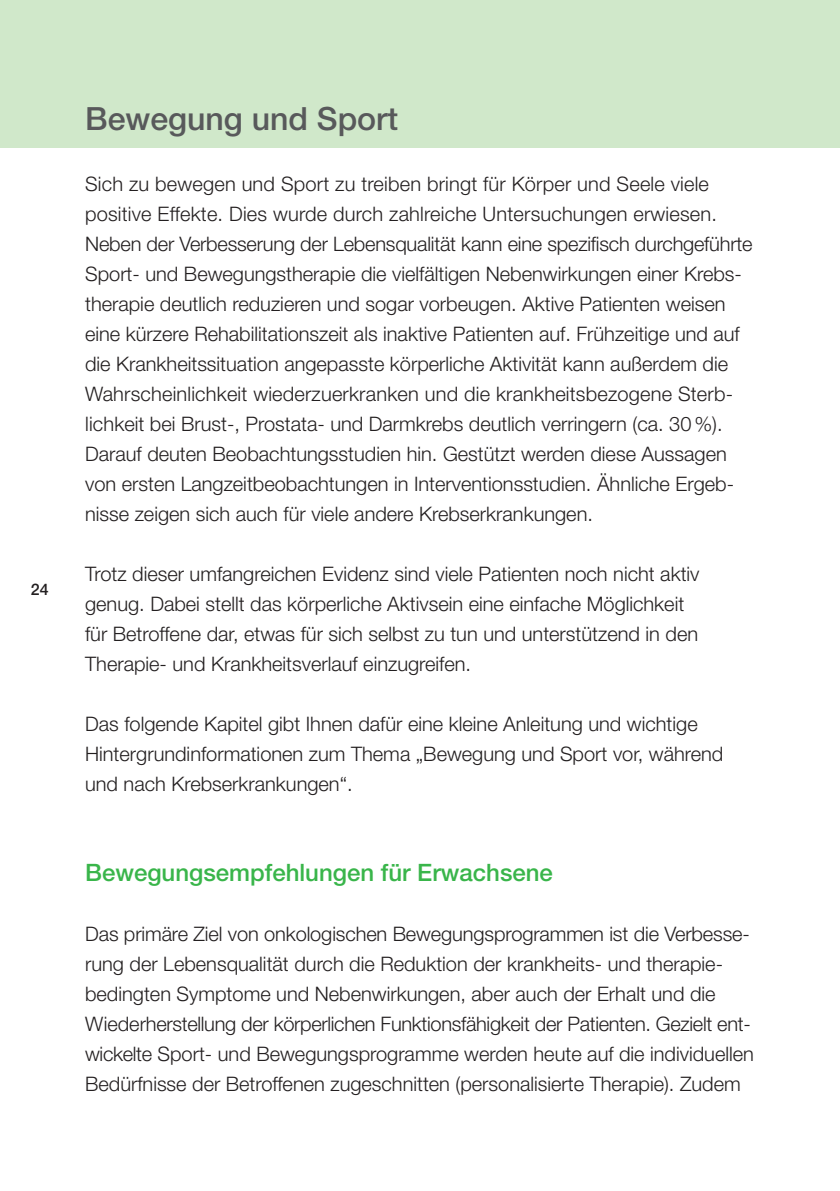
<style>
.page{position:relative;width:840px;height:1191px;background:#fff}
.page>*{position:absolute;margin:0;border:0;box-sizing:border-box;transform-origin:0 0}
.t1{font:500 32px "Helvetica Neue";color:#58595b}
.t2{font:500 24px "Helvetica Neue";color:#39b54a}
.t3{font:300 20px/30px "Helvetica Neue";color:#231f20}
.t4{font:500 16px "Helvetica Neue";color:#231f20}
</style>
<div class="page">
<div style="left:0;top:0;width:839px;height:147px;background:#d0e8ca"></div>
<p class="t4" style="left:31px;top:583px;width:19px">24</p>
<h1 class="t1" style="left:85px;top:107px;width:314px">Bewegung und Sport</h1>
<p class="t3" style="left:85px;top:171px;width:668px">Sich zu bewegen und Sport zu treiben bringt für Körper und Seele viele positive Effekte. Dies wurde durch zahlreiche Untersuchungen erwiesen.<br>Neben der Verbesserung der Lebensqualität kann eine spezifisch durchgeführte Sport- und Bewegungstherapie die vielfältigen Neben wirkun gen einer Krebs - therapie deutlich reduzieren und sogar vorbeugen. Aktive Patienten weisen eine kürzere Rehabilitationszeit als inaktive Patienten auf. Frühzeitige und auf die Krankheitssituation angepasste körperliche Aktivität kann außer dem die Wahrscheinlichkeit wiederzuerkranken und die krankheitsbezogene Sterb - lich keit bei Brust-, Prostata- und Darmkrebs deut lich verringern (ca. 30 %).<br>Darauf deuten Beobachtungsstudien hin. Gestützt werden diese Aussagen von ersten Langzeitbeobachtungen in Interventions studien. Ähnliche Ergeb - nisse zeigen sich auch für viele andere Krebs erkran kungen.</p>
<p class="t3" style="left:85px;top:561px;width:615px">Trotz dieser umfangreichen Evidenz sind viele Patienten noch nicht aktiv genug. Dabei stellt das körperliche Aktivsein eine einfache Möglichkeit für Betroffene dar, etwas für sich selbst zu tun und unterstützend in den Therapie- und Krankheitsverlauf einzugreifen.</p>
<p class="t3" style="left:85px;top:711px;width:639px">Das folgende Kapitel gibt Ihnen dafür eine kleine Anleitung und wichtige<br>Hinter grundinformationen zum Thema „Bewegung und Sport vor, während und nach Krebserkrankungen“.</p>
<p class="t2" style="left:85px;top:864px;width:469px">Bewegungsempfehlungen für Erwachsene</p>
<p class="t3" style="left:85px;top:921px;width:670px">Das primäre Ziel von onkologischen Bewegungsprogrammen ist die Verbesse - rung der Lebensqualität durch die Reduktion der krankheits- und therapie - bedingten Symptome und Nebenwirkungen, aber auch der Erhalt und die Wieder herstellung der körperlichen Funktionsfähigkeit der Patienten. Gezielt ent - wickelte Sport- und Bewegungsprogramme werden heute auf die individuellen Bedürf nisse der Betroffenen zugeschnitten (personalisierte Therapie). Zudem</p>
</div>
